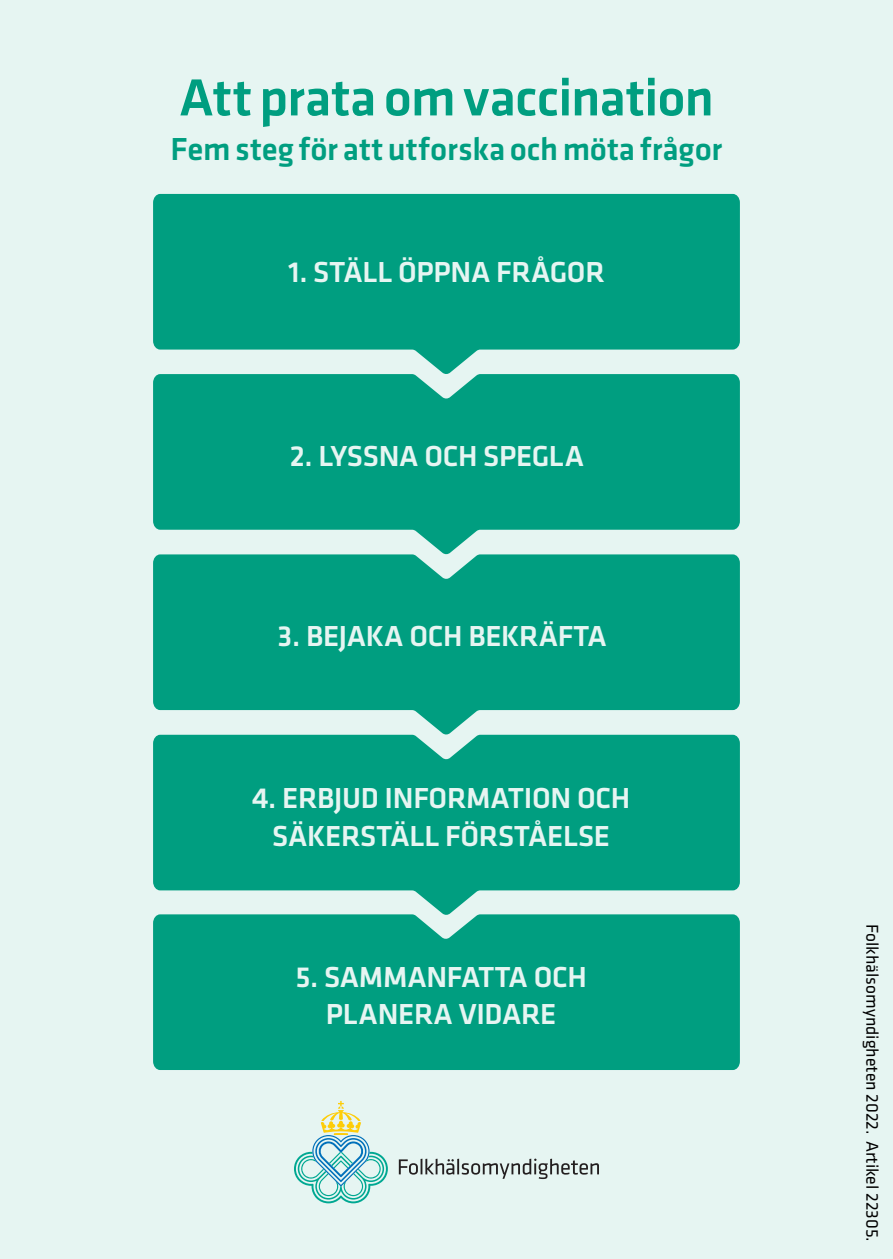
<style>
.page{position:relative;width:893px;height:1259px;background:#e6f5f2}
.page>*{position:absolute;margin:0;border:0;box-sizing:border-box;transform-origin:0 0}
.t1{font:500 54px "Klavika";letter-spacing:-.015em;color:#009e80}
.t2{font:500 33px "Klavika";color:#009e80}
.Text_i_boxar{font:500 30px "Klavika";letter-spacing:-.01em;color:#e6f5f2}
.Bröd_2{font:17.7px "Klavika";color:#000}
</style>
<div class="page">
<svg style="left:153px;top:194px;width:587px;height:180px;background:#1da98e"></svg>
<svg style="left:153px;top:374px;width:587px;height:180px;background:#1fa98f"></svg>
<svg style="left:153px;top:554px;width:587px;height:181px;background:#20aa8f"></svg>
<svg style="left:153px;top:735px;width:587px;height:179px;background:#1ea98f"></svg>
<div style="left:153px;top:914px;width:587px;height:156px;background:#009e80"></div>
<svg style="left:399px;top:1159px;width:9px;height:15px"></svg>
<svg style="left:409px;top:1163px;width:9px;height:11px"></svg>
<svg style="left:471px;top:1163px;width:9px;height:11px"></svg>
<svg style="left:421px;top:1158px;width:48px;height:16px"></svg>
<svg style="left:483px;top:1158px;width:116px;height:21px"></svg>
<svg style="left:294px;top:1101px;width:94px;height:102px"></svg>
<h1 class="t1" style="left:179px;top:61px;width:536px">Att prata om vaccination</h1>
<h1 class="t2" style="left:171px;top:126px;width:553px">Fem steg för att utforska och möta frågor</h1>
<p class="Text_i_boxar" style="left:288px;top:251px;width:318px">1. STÄLL ÖPPNA FRÅGOR</p>
<p class="Text_i_boxar" style="left:290px;top:435px;width:296px">2. LYSSNA OCH SPEGLA</p>
<p class="Text_i_boxar" style="left:278px;top:615px;width:331px">3. BEJAKA OCH BEKRÄFTA</p>
<p class="Text_i_boxar" style="left:252px;top:778px;width:380px">4. ERBJUD INFORMATION OCH</p>
<p class="Text_i_boxar" style="left:272px;top:815px;width:339px">SÄKERSTÄLL FÖRSTÅELSE</p>
<p class="Text_i_boxar" style="left:295px;top:956px;width:293px">5. SAMMANFATTA OCH</p>
<p class="Text_i_boxar" style="left:326px;top:994px;width:232px">PLANERA VIDARE</p>
<p class="Bröd_2" style="left:884px;top:924px;width:319px;rotate:90deg">Folkhälsomyndigheten 2022. Artikel 22305.</p>
</div>
